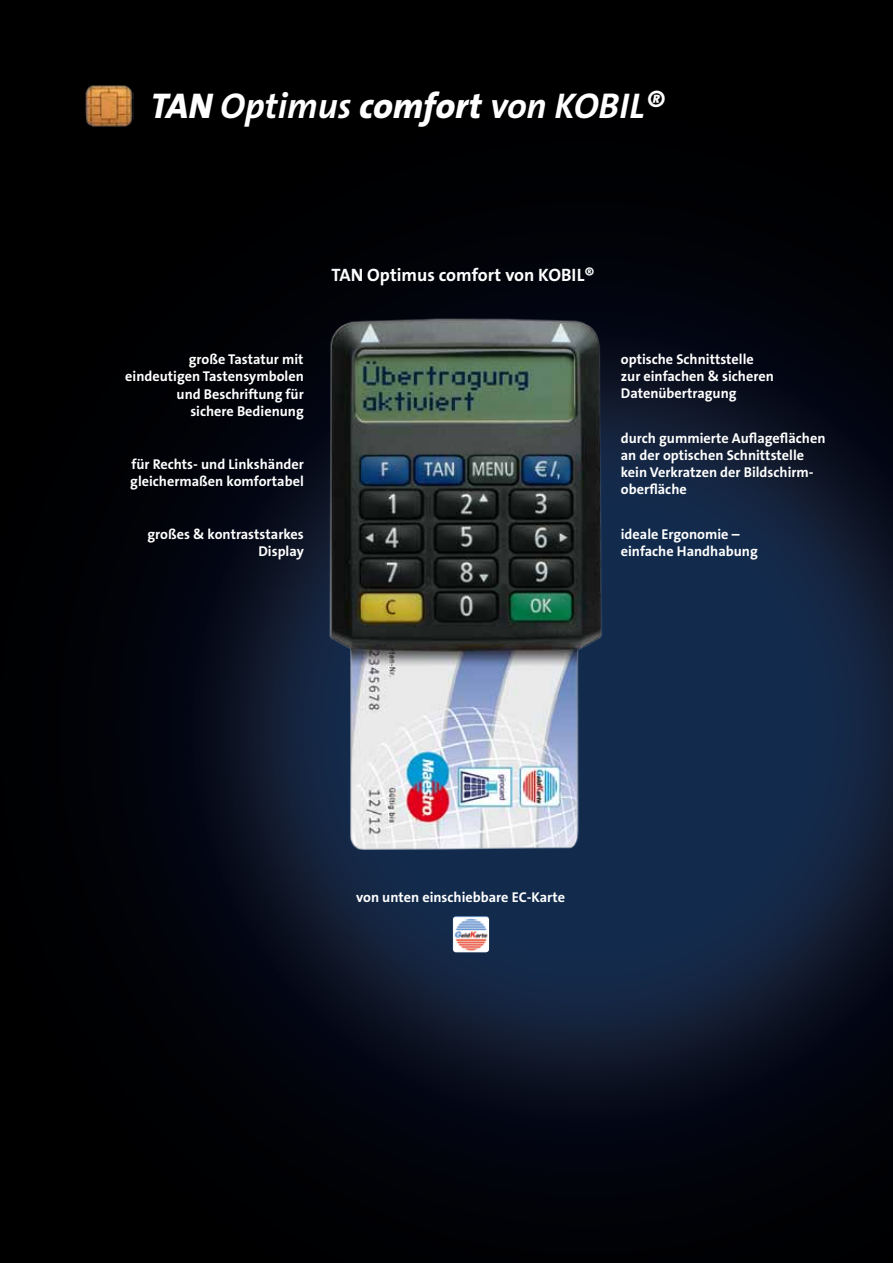
<style>
.page{position:relative;width:893px;height:1263px;background:#fff}
.page>*{position:absolute;margin:0;border:0;box-sizing:border-box;transform-origin:0 0}
.t1{font:italic 700 36px "The Sans B7";color:#fff}
.t2{font:700 18px "The Sans B7";color:#fff}
.t3{font:700 14.25px/17.2px "The Sans B7";color:#fff}
.s1{font-family:"The Sans B8";font-weight:800}
</style>
<div class="page">
<img style="left:0;top:0;width:893px;height:1263px">
<img style="left:311px;top:299px;width:314px;height:566px">
<img style="left:85px;top:83px;width:48px;height:45px">
<img style="left:453px;top:916px;width:36px;height:36px">
<h1 class="t1" style="left:150px;top:87px;width:516px"><span class="s1">TAN</span> Optimus <span class="s1">comfort</span> von KOBIL®</h1>
<p class="t3" style="left:125px;top:351px;width:180px;text-align:right">große Tastatur mit eindeutigen Tastensymbolen und Beschriftung für<br>sichere Bedienung</p>
<p class="t3" style="left:130px;top:456px;width:175px">für Rechts- und Linkshänder gleichermaßen komfortabel</p>
<p class="t3" style="left:148px;top:526px;width:158px;text-align:right">großes &amp; kontraststarkes<br>Display</p>
<p class="t2" style="left:332px;top:265px;width:265px">TAN Optimus comfort von KOBIL®</p>
<p class="t3" style="left:621px;top:351px;width:155px">optische Schnittstelle zur einfachen &amp; sicheren<br>Datenübertragung</p>
<p class="t3" style="left:621px;top:430px;width:206px">durch gummierte Auflageflächen an der optischen Schnittstelle kein Verkratzen der Bildschirm&shy;oberfläche</p>
<p class="t3" style="left:621px;top:526px;width:138px">ideale Ergonomie – einfache Handhabung</p>
<p class="t3" style="left:356px;top:889px;width:210px">von unten einschiebbare EC-Karte</p>
</div>
